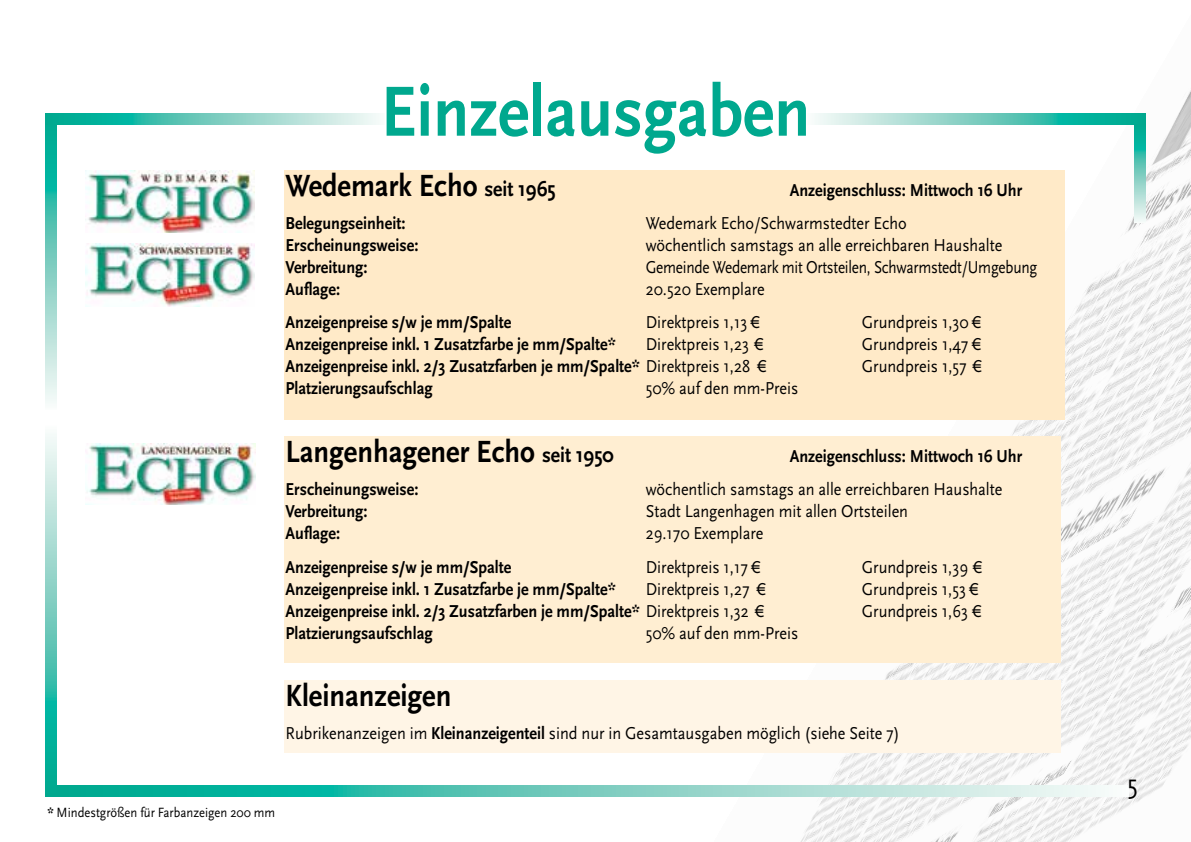
<style>
.page{position:relative;width:1191px;height:842px;background:#fff}
.page>*{position:absolute;margin:0;border:0;box-sizing:border-box;transform-origin:0 0}
.t1{font:700 74px "Scala Sans Pro";color:#00a88e;scale:.9 1}
.t2{font:700 32px "Scala Sans Pro";color:#000;scale:.9 1}
.t3{font:28px "Scala Sans Pro";color:#000;scale:.9 1}
.t4{font:700 18px "Scala Sans Pro";color:#000;scale:.9 1}
.t5{font:18px "Scala Sans Pro";color:#000;scale:.9 1}
.t6{font:18px "Scala Sans Pro";color:#000;scale:.85 1}
.t7{font:14px "Scala Sans Pro";color:#000;scale:.9 1}
.s1{font-size:22px}
.s2{font-weight:400}
.s3{font-weight:700}
</style>
<div class="page">
<img style="left:713px;top:90px;width:478px;height:752px">
<svg style="left:45px;top:434px;width:12px;height:363px;background:#6eccbf"></svg>
<svg style="left:45px;top:125px;width:12px;height:278px;background:#72cec0"></svg>
<svg style="left:45px;top:113px;width:334px;height:12px;background:#6eccbf"></svg>
<svg style="left:806px;top:113px;width:339px;height:12px;background:#71cec0"></svg>
<svg style="left:1134px;top:125px;width:11px;height:98px"></svg>
<svg style="left:57px;top:785px;width:1071px;height:12px;background:#70cdc0"></svg>
<div style="left:283px;top:170px;width:781px;height:250px;background:#ffeac8"></div>
<div style="left:283px;top:437px;width:777px;height:226px;background:#ffeed2"></div>
<div style="left:283px;top:680px;width:777px;height:73px;background:#fff5e6"></div>
<img style="left:85px;top:444px;width:170px;height:61px">
<img style="left:86px;top:170px;width:169px;height:62px">
<img style="left:86px;top:244px;width:168px;height:62px">
<h1 class="t1" style="left:380px;top:68px;width:479px">Einzelausgaben</h1>
<h2 class="t2" style="left:285px;top:166px;width:302px">Wedemark Echo <span class="s1">seit 1965</span></h2>
<p class="t4" style="left:789px;top:179px;width:260px">Anzeigenschluss: Mittwoch 16 Uhr</p>
<p class="t4" style="left:285px;top:212px;width:135px">Belegungseinheit:</p>
<p class="t5" style="left:645px;top:213px;width:291px">Wedemark Echo/Schwarmstedter Echo</p>
<p class="t4" style="left:285px;top:234px;width:149px">Erscheinungsweise:</p>
<p class="t5" style="left:645px;top:235px;width:398px">wöchentlich samstags an alle erreichbaren Haushalte</p>
<p class="t4" style="left:285px;top:256px;width:92px">Verbreitung:</p>
<p class="t6" style="left:645px;top:257px;width:462px">Gemeinde Wedemark mit Ortsteilen, Schwarmstedt/Umgebung</p>
<p class="t4" style="left:285px;top:278px;width:62px">Auflage:</p>
<p class="t5" style="left:645px;top:279px;width:134px">20.520 Exemplare</p>
<p class="t4" style="left:285px;top:312px;width:252px">Anzeigenpreise s/w je mm/Spalte</p>
<p class="t5" style="left:645px;top:312px;width:128px">Direktpreis 1,13 €</p>
<p class="t5" style="left:861px;top:312px;width:134px">Grundpreis 1,30 €</p>
<p class="t4" style="left:285px;top:334px;width:368px">Anzeigenpreise inkl. 1 Zusatzfarbe je mm/Spalte*</p>
<p class="t5" style="left:645px;top:334px;width:132px">Direktpreis 1,23 €</p>
<p class="t5" style="left:861px;top:334px;width:133px">Grundpreis 1,47 €</p>
<p class="t4" style="left:285px;top:356px;width:535px">Anzeigenpreise inkl. 2/3 Zusatzfarben je mm/Spalte* <span class="s2">Direktpreis 1,28 €</span></p>
<p class="t5" style="left:861px;top:356px;width:134px">Grundpreis 1,57 €</p>
<p class="t4" style="left:285px;top:378px;width:165px">Platzierungsaufschlag</p>
<p class="t5" style="left:645px;top:378px;width:171px">50% auf den mm-Preis</p>
<h2 class="t2" style="left:285px;top:433px;width:366px">Langenhagener Echo <span class="s1">seit 1950</span></h2>
<p class="t4" style="left:789px;top:446px;width:260px">Anzeigenschluss: Mittwoch 16 Uhr</p>
<p class="t4" style="left:285px;top:479px;width:149px">Erscheinungsweise:</p>
<p class="t5" style="left:645px;top:479px;width:398px">wöchentlich samstags an alle erreichbaren Haushalte</p>
<p class="t4" style="left:285px;top:501px;width:92px">Verbreitung:</p>
<p class="t5" style="left:645px;top:501px;width:293px">Stadt Langenhagen mit allen Ortsteilen</p>
<p class="t4" style="left:285px;top:523px;width:62px">Auflage:</p>
<p class="t5" style="left:645px;top:523px;width:132px">29.170 Exemplare</p>
<p class="t4" style="left:285px;top:556px;width:252px">Anzeigenpreise s/w je mm/Spalte</p>
<p class="t5" style="left:645px;top:556px;width:128px">Direktpreis 1,17 €</p>
<p class="t5" style="left:861px;top:556px;width:135px">Grundpreis 1,39 €</p>
<p class="t4" style="left:285px;top:578px;width:368px">Anzeigenpreise inkl. 1 Zusatzfarbe je mm/Spalte*</p>
<p class="t5" style="left:645px;top:578px;width:134px">Direktpreis 1,27 €</p>
<p class="t5" style="left:861px;top:578px;width:131px">Grundpreis 1,53 €</p>
<p class="t4" style="left:285px;top:600px;width:532px">Anzeigenpreise inkl. 2/3 Zusatzfarben je mm/Spalte* <span class="s2">Direktpreis 1,32 €</span></p>
<p class="t5" style="left:861px;top:600px;width:134px">Grundpreis 1,63 €</p>
<p class="t4" style="left:285px;top:622px;width:165px">Platzierungsaufschlag</p>
<p class="t5" style="left:645px;top:622px;width:171px">50% auf den mm-Preis</p>
<h2 class="t2" style="left:285px;top:677px;width:186px">Kleinanzeigen</h2>
<p class="t5" style="left:285px;top:723px;width:683px">Rubrikenanzeigen im <span class="s3">Kleinanzeigenteil</span> sind nur in Gesamtausgaben möglich (siehe Seite 7)</p>
<p class="t7" style="left:47px;top:805px;width:255px"><span class="s3">*</span> Mindestgrößen für Farbanzeigen 200 mm</p>
<h3 class="t3" style="left:1127px;top:768px;width:13px">5</h3>
</div>
